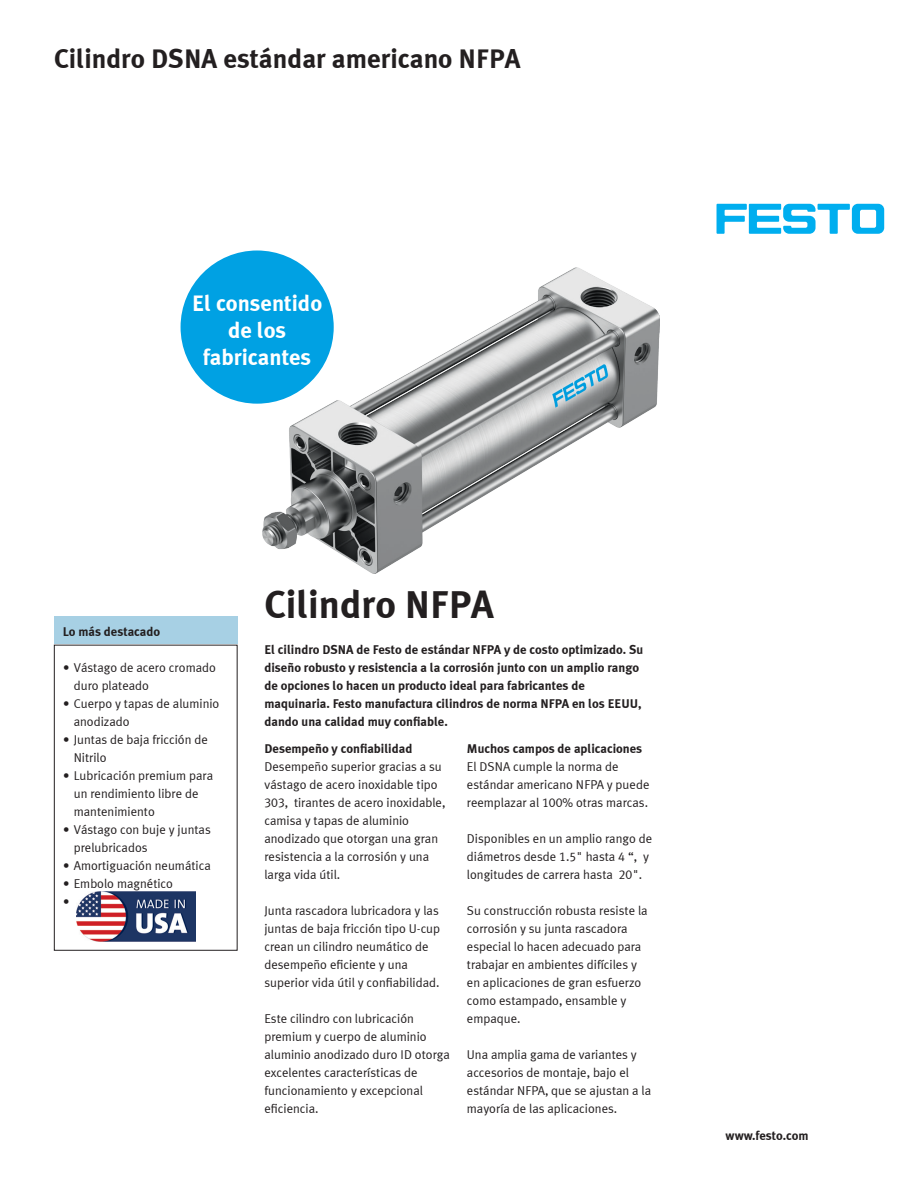
<style>
.page{position:relative;width:918px;height:1188px;background:#fff}
.page>*{position:absolute;margin:0;border:0;box-sizing:border-box;transform-origin:0 0}
.Meta_26pt_bo{font:700 39px "Meta Plus LF";color:#231f20}
.Meta_18pt_bo{font:700 27px "Meta Plus LF";color:#231f20}
.Meta_13pt_bo{font:700 22.5px/27px "Meta Plus LF";color:#fff;text-align:center}
.Meta_8_5pt_re{font:12.75px/18px "Meta Plus LF";color:#231f20}
.Meta_8_5pt_bo{font:12.75px/18px "Meta Plus LF";color:#231f20}
.Meta_8_5pt_bo-2{font:700 12.75px/18px "Meta Plus LF";color:#231f20}
.Meta_8_5pt_re-2{font:700 12.75px "Meta Plus LF";color:#231f20}
</style>
<div class="page">
<svg style="left:717px;top:204px;width:167px;height:30px"></svg>
<img style="left:262px;top:268px;width:397px;height:305px">
<div style="left:54px;top:616px;width:184px;height:27px;background:#a7d0e4"></div>
<div style="left:54px;top:645px;width:183px;height:306px;border:1px solid #231f20"></div>
<div style="left:181px;top:251px;width:153px;height:153px;background:#00a1e3;border-radius:50%"></div>
<img style="left:76px;top:892px;width:120px;height:50px">
<p class="Meta_18pt_bo" style="left:54px;top:41px;width:468px">Cilindro DSNA estándar americano NFPA</p>
<p class="Meta_13pt_bo" style="left:192px;top:289px;width:132px">El consentido de los fabricantes</p>
<p class="Meta_8_5pt_bo-2" style="left:63px;top:622px;width:99px">Lo más destacado</p>
<p class="Meta_8_5pt_bo" style="left:74px;top:658px;width:144px;text-indent:-11px">• Vástago de acero cromado duro plateado</p>
<p class="Meta_8_5pt_bo" style="left:74px;top:694px;width:147px;text-indent:-11px">• Cuerpo y tapas de aluminio anodizado</p>
<p class="Meta_8_5pt_bo" style="left:74px;top:730px;width:136px;text-indent:-11px">• Juntas de baja fricción de<br>Nitrilo</p>
<p class="Meta_8_5pt_bo" style="left:74px;top:766px;width:141px;text-indent:-11px">• Lubricación premium para un rendimiento libre de mantenimiento</p>
<p class="Meta_8_5pt_bo" style="left:74px;top:820px;width:139px;text-indent:-11px">• Vástago con buje y juntas prelubricados</p>
<p class="Meta_8_5pt_bo" style="left:63px;top:856px;width:149px">• Amortiguación neumática</p>
<p class="Meta_8_5pt_bo" style="left:63px;top:874px;width:111px">• Embolo magnético</p>
<p class="Meta_8_5pt_bo" style="left:63px;top:892px;width:8px">•</p>
<p class="Meta_26pt_bo" style="left:264px;top:579px;width:231px">Cilindro NFPA</p>
<p class="Meta_8_5pt_bo-2" style="left:264px;top:640px;width:380px">El cilindro DSNA de Festo de estándar NFPA y de costo optimizado. Su diseño robusto y resistencia a la corrosión junto con un amplio rango de opciones lo hacen un producto ideal para fabricantes de maquinaria. Festo manufactura cilindros de norma NFPA en los EEUU, dando una calidad muy confiable.</p>
<p class="Meta_8_5pt_bo-2" style="left:264px;top:739px;width:150px">Desempeño y confiabilidad</p>
<p class="Meta_8_5pt_bo" style="left:264px;top:757px;width:183px">Desempeño superior gracias a su vástago de acero inoxidable tipo<br>303, tirantes de acero inoxidable, camisa y tapas de aluminio anodizado que otorgan una gran resistencia a la corrosión y una larga vida útil.</p>
<p class="Meta_8_5pt_re" style="left:264px;top:901px;width:177px">Junta rascadora lubricadora y las juntas de baja fricción tipo U-cup crean un cilindro neumático de desempeño eficiente y una superior vida útil y confiabilidad.</p>
<p class="Meta_8_5pt_re" style="left:264px;top:1009px;width:187px">Este cilindro con lubricación premium y cuerpo de aluminio aluminio anodizado duro ID otorga excelentes características de funcionamiento y excepcional eficiencia.</p>
<p class="Meta_8_5pt_re-2" style="left:467px;top:740px;width:177px">Muchos campos de aplicaciones</p>
<p class="Meta_8_5pt_re" style="left:467px;top:757px;width:184px">El DSNA cumple la norma de estándar americano NFPA y puede reemplazar al 100% otras marcas.</p>
<p class="Meta_8_5pt_re" style="left:467px;top:829px;width:187px">Disponibles en un amplio rango de diámetros desde 1.5" hasta 4 “, y longitudes de carrera hasta 20".</p>
<p class="Meta_8_5pt_re" style="left:467px;top:901px;width:182px">Su construcción robusta resiste la corrosión y su junta rascadora especial lo hacen adecuado para trabajar en ambientes difíciles y en aplicaciones de gran esfuerzo como estampado, ensamble y empaque.</p>
<p class="Meta_8_5pt_re" style="left:467px;top:1045px;width:186px">Una amplia gama de variantes y accesorios de montaje, bajo el estándar NFPA, que se ajustan a la mayoría de las aplicaciones.</p>
<p class="Meta_8_5pt_bo-2" style="left:726px;top:1126px;width:84px">www.festo.com</p>
</div>
